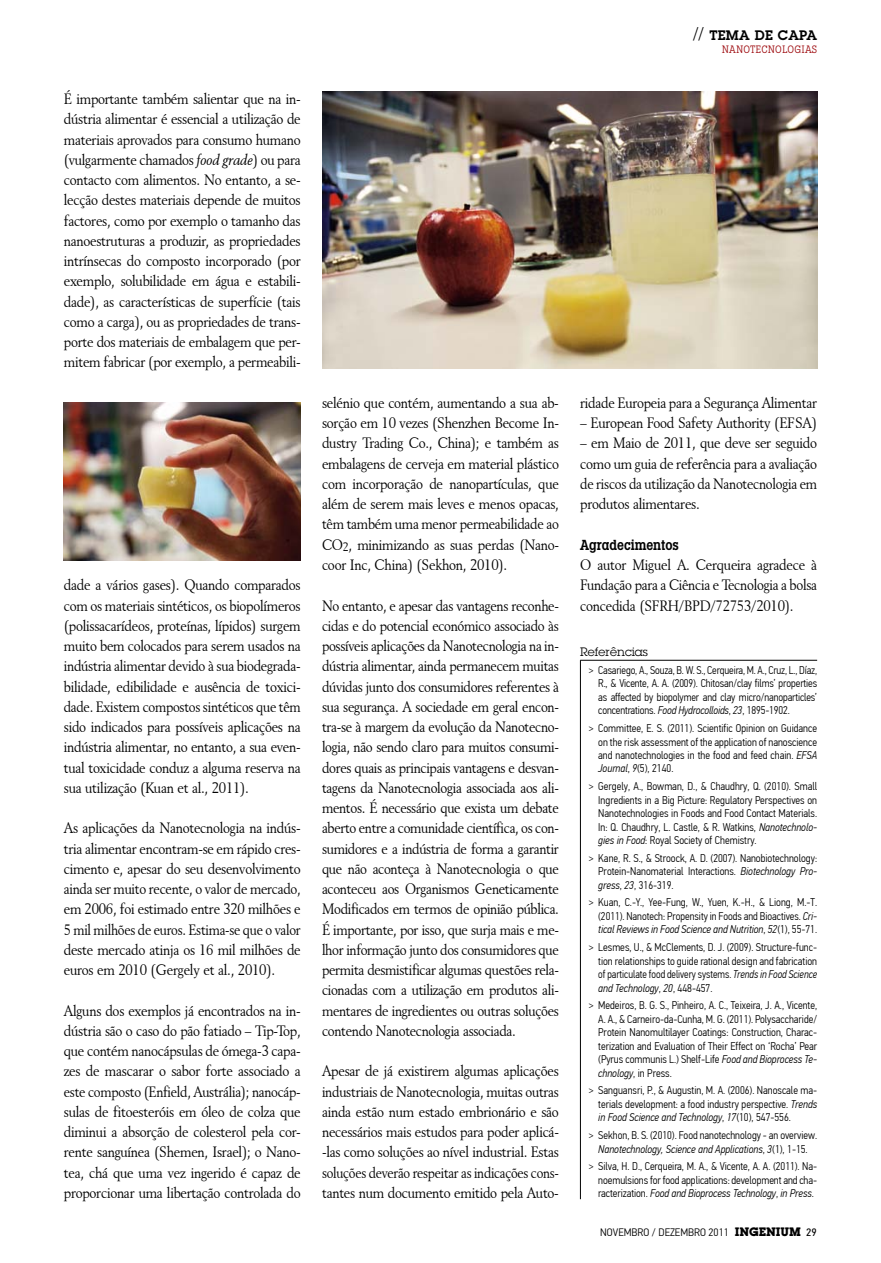
<style>
.page{position:relative;width:881px;height:1263px;background:#fff}
.page>*{position:absolute;margin:0;border:0;box-sizing:border-box;transform-origin:0 0}
.t1{font:300 18px "PF Din Text Cond Pro";color:#000}
.t2{font:15px/20.2px "Revival 565 BT";letter-spacing:-.02em;color:#000;text-align:justify;scale:.9 1}
.t3{font:15px/20.2px "Revival 565 BT";letter-spacing:-.02em;color:#000;text-align:justify;scale:.89 1}
.t4{font:600 condensed 14.25px "Lubalin Graph Std";color:#000}
.t5{font:600 13.5px "Lubalin Graph Std";letter-spacing:.02em;color:#000}
.t6{font:12px "Lubalin Graph Std";color:#000}
.t7{font:300 11.25px/13.5px "PF Din Text Cond Pro";color:#000;text-align:justify}
.t8{font:300 10.8px "PF Din Text Cond Pro";color:#000;scale:1.11 1}
.t9{font:condensed 10.5px "Lubalin Graph Std";letter-spacing:.02em;color:#9e0b0f}
.s1{font-style:italic}
.s2{font-family:"Lubalin Graph Std";font-weight:700;font-size:12px}
.s3{font-weight:400}
</style>
<div class="page">
<hr style="left:580px;top:660px;width:236px;height:1px;background:#000">
<img style="left:64px;top:402px;width:236px;height:159px">
<img style="left:322px;top:91px;width:494px;height:278px">
<hr style="left:580px;top:660px;width:1px;height:539px;background:#000">
<p class="t2" style="left:64px;top:89px;width:265px">É importante também salientar que na in&shy;dústria alimentar é essencial a utilização de materiais aprovados para consumo humano (vulgarmente chamados <span class="s1">food grade</span>) ou para contacto com alimentos. No entanto, a se&shy;lecção destes materiais depende de muitos factores, como por exemplo o tamanho das nanoestruturas a produzir, as propriedades intrínsecas do composto incorporado (por exemplo, solubilidade em água e estabili&shy;dade), as características de superfície (tais como a carga), ou as propriedades de trans&shy;porte dos materiais de embalagem que per&shy;mitem fabricar (por exemplo, a permeabili-</p>
<p class="t2" style="left:64px;top:575px;width:265px">dade a vários gases). Quando comparados com os materiais sintéticos, os biopolímeros (polissacarídeos, proteínas, lípidos) surgem muito bem colocados para serem usados na indústria alimentar devido à sua biodegrada&shy;bilidade, edibilidade e ausência de toxici&shy;dade. Existem compostos sintéticos que têm sido indicados para possíveis aplicações na indústria alimentar, no entanto, a sua even&shy;tual toxicidade conduz a alguma reserva na sua utilização (Kuan et al., 2011).</p>
<p class="t2" style="left:64px;top:818px;width:265px">As aplicações da Nanotecnologia na indús&shy;tria alimentar encontram-se em rápido cres&shy;cimento e, apesar do seu desenvolvimento ainda ser muito recente, o valor de mercado, em 2006, foi estimado entre 320 milhões e 5 mil milhões de euros. Estima-se que o valor deste mercado atinja os 16 mil milhões de euros em 2010 (Gergely et al., 2010).</p>
<p class="t2" style="left:64px;top:1000px;width:265px">Alguns dos exemplos já encontrados na in&shy;dústria são o caso do pão fatiado – Tip-Top, que contém nanocápsulas de ómega-3 capa&shy;zes de mascarar o sabor forte associado a este composto (Enfield, Austrália); nanocáp&shy;sulas de fitoesteróis em óleo de colza que diminui a absorção de colesterol pela cor&shy;rente sanguínea (Shemen, Israel); o Nano&shy;tea, chá que uma vez ingerido é capaz de proporcionar uma libertação controlada do</p>
<p class="t2" style="left:322px;top:392px;width:265px">selénio que contém, aumentando a sua ab&shy;sorção em 10 vezes (Shenzhen Become In&shy;dustry Trading Co., China); e também as embalagens de cerveja em material plástico com incorporação de nanopartículas, que além de serem mais leves e menos opacas, têm também uma menor permeabilidade ao CO<sub>2</sub>, minimizando as suas perdas (Nano&shy;coor Inc, China) (Sekhon, 2010).</p>
<p class="t3" style="left:322px;top:595px;width:267px">No entanto, e apesar das vantagens reconhe&shy;cidas e do potencial económico associado às possíveis aplicações da Nanotecnologia na in&shy;dústria alimentar, ainda permanecem muitas dúvidas junto dos consumidores referentes à sua segurança. A sociedade em geral encon&shy;tra-se à margem da evolução da Nanotecno&shy;logia, não sendo claro para muitos consumi&shy;dores quais as principais vantagens e desvan&shy;tagens da Nanotecnologia associada aos ali&shy;mentos. É necessário que exista um debate aberto entre a comunidade científica, os con&shy;sumidores e a indústria de forma a garantir que não aconteça à Nanotecnologia o que aconteceu aos Organismos Geneticamente Modificados em termos de opinião pública.<br>É importante, por isso, que surja mais e me&shy;lhor informação junto dos consumidores que permita desmistificar algumas questões rela&shy;cionadas com a utilização em produtos ali&shy;mentares de ingredientes ou outras soluções contendo Nanotecnologia associada.</p>
<p class="t2" style="left:322px;top:1061px;width:265px">Apesar de já existirem algumas aplicações industriais de Nanotecnologia, muitas outras ainda estão num estado embrionário e são necessários mais estudos para poder aplicá--las como soluções ao nível industrial. Estas soluções deverão respeitar as indicações cons&shy;tantes num documento emitido pela Auto-</p>
<p class="t1" style="left:692px;top:24px;width:13px">//</p>
<p class="t5" style="left:709px;top:26px;width:109px">TEMA DE CAPA</p>
<p class="t9" style="left:721px;top:43px;width:97px">NANOTECNOLOGIAS</p>
<p class="t2" style="left:580px;top:392px;width:265px">ridade Europeia para a Segurança Alimentar</p>
<p class="t2" style="left:580px;top:413px;width:264px">– European Food Safety Authority (EFSA)</p>
<p class="t2" style="left:580px;top:433px;width:265px">– em Maio de 2011, que deve ser seguido como um guia de referência para a avaliação de riscos da utilização da Nanotecnologia em produtos alimentares.</p>
<p class="t4" style="left:580px;top:536px;width:100px">Agradecimentos</p>
<p class="t2" style="left:580px;top:554px;width:265px">O autor Miguel A. Cerqueira agradece à Fundação para a Ciência e Tecnologia a bolsa concedida (SFRH/BPD/72753/2010).</p>
<p class="t6" style="left:580px;top:644px;width:69px">Referências</p>
<p class="t7" style="left:598px;top:663px;width:220px;text-indent:-9px">&gt; Casariego, A., Souza, B. W. S., Cerqueira, M. A., Cruz, L., Díaz, R., &amp; Vicente, A. A. (2009). Chitosan/clay films’ properties as affected by biopolymer and clay micro/nanoparticles’ concentrations. <span class="s1">Food Hydrocolloids</span>, <span class="s1">23</span>, 1895-1902.</p>
<p class="t7" style="left:598px;top:721px;width:220px;text-indent:-9px">&gt; Committee, E. S. (2011). Scientific Opinion on Guidance on the risk assessment of the application of nanoscience and nanotechnologies in the food and feed chain. <span class="s1">EFSA Journal</span>, <span class="s1">9</span>(5), 2140.</p>
<p class="t7" style="left:598px;top:780px;width:220px;text-indent:-9px">&gt; Gergely, A., Bowman, D., &amp; Chaudhry, Q. (2010). Small Ingredients in a Big Picture: Regulatory Perspectives on Nanotechnologies in Foods and Food Contact Materials.<br>In: Q. Chaudhry, L. Castle, &amp; R. Watkins, <span class="s1">Nanotechnolo&shy;gies in Food</span>: Royal Society of Chemistry.</p>
<p class="t7" style="left:598px;top:851px;width:220px;text-indent:-9px">&gt; Kane, R. S., &amp; Stroock, A. D. (2007). Nanobiotechnology:<br>Protein-Nanomaterial Interactions. <span class="s1">Biotechnology Pro&shy;gress</span>, <span class="s1">23</span>, 316-319.</p>
<p class="t7" style="left:598px;top:896px;width:220px;text-indent:-9px">&gt; Kuan, C.-Y., Yee-Fung, W., Yuen, K.-H., &amp; Liong, M.-T. (2011). Nanotech: Propensity in Foods and Bioactives. <span class="s1">Cri&shy;tical Reviews in Food Science and Nutrition</span>, <span class="s1">52</span>(1), 55-71.</p>
<p class="t7" style="left:598px;top:940px;width:220px;text-indent:-9px">&gt; Lesmes, U., &amp; McClements, D. J. (2009). Structure-func&shy;tion relationships to guide rational design and fabrication of particulate food delivery systems. <span class="s1">Trends in Food Science and Technology</span>, <span class="s1">20</span>, 448-457.</p>
<p class="t7" style="left:598px;top:999px;width:220px;text-indent:-9px">&gt; Medeiros, B. G. S., Pinheiro, A. C., Teixeira, J. A., Vicente, A. A., &amp; Carneiro-da-Cunha, M. G. (2011). Polysaccharide/ Protein Nanomultilayer Coatings: Construction, Charac&shy;terization and Evaluation of Their Effect on ‘Rocha’ Pear (Pyrus communis L.) Shelf-Life <span class="s1">Food and Bioprocess Te&shy;chnology</span>, in Press.</p>
<p class="t7" style="left:598px;top:1084px;width:220px;text-indent:-9px">&gt; Sanguansri, P., &amp; Augustin, M. A. (2006). Nanoscale ma&shy;terials development: a food industry perspective. <span class="s1">Trends in Food Science and Technology</span>, <span class="s1">17</span>(10), 547-556.</p>
<p class="t7" style="left:588px;top:1128px;width:230px;text-align:center">&gt; Sekhon, B. S. (2010). Food nanotechnology - an overview.<br><span class="s1">Nanotechnology, Science and Applications</span>, <span class="s1">3</span>(1), 1-15.</p>
<p class="t7" style="left:598px;top:1160px;width:220px;text-indent:-9px">&gt; Silva, H. D., Cerqueira, M. A., &amp; Vicente, A. A. (2011). Na&shy;noemulsions for food applications: development and cha&shy;racterization. <span class="s1">Food and Bioprocess Technology</span>, <span class="s1">in Press</span>.</p>
<p class="t8" style="left:600px;top:1226px;width:196px">NOVEMBRO / DEZEMBRO 2011 <span class="s2">INGENIUM</span> <span class="s3">29</span></p>
</div>
